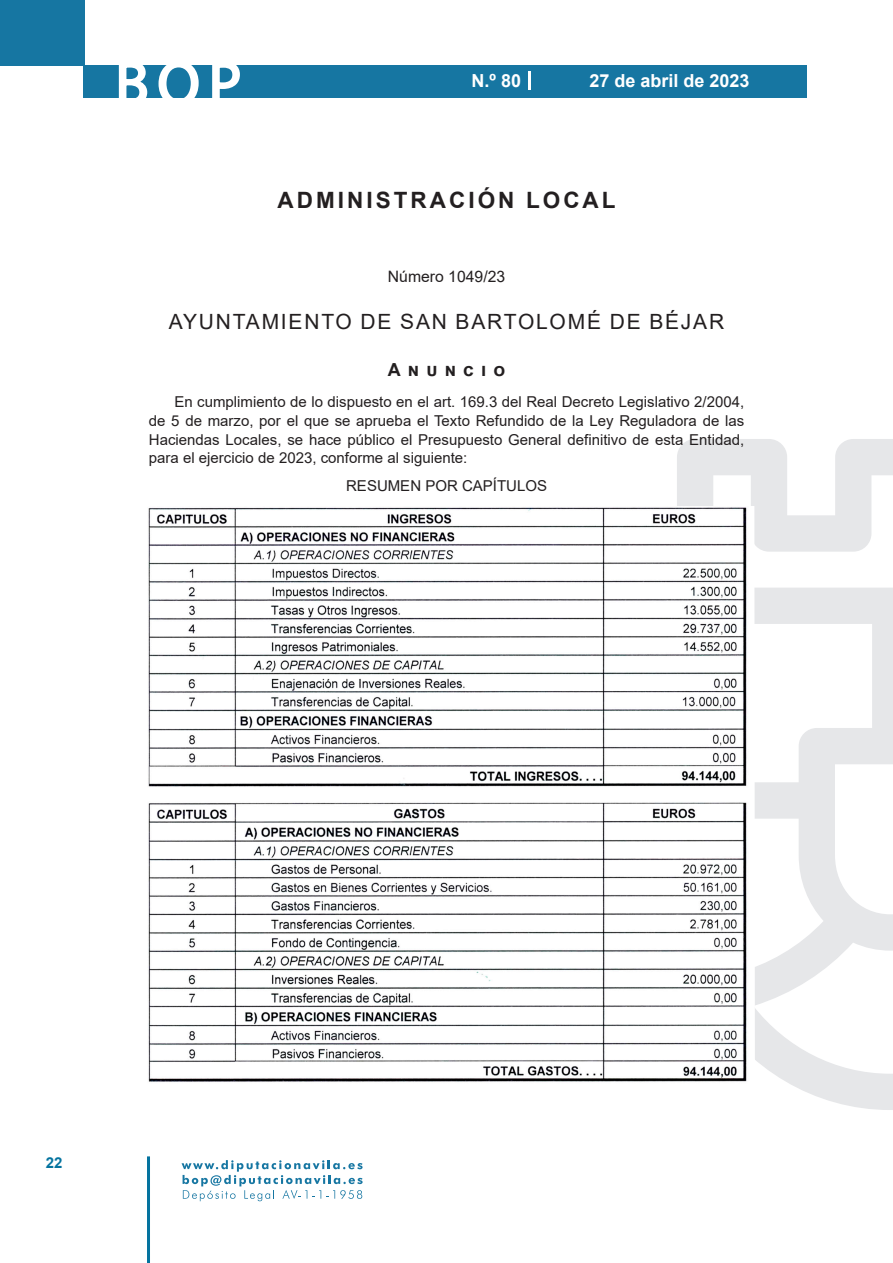
<style>
.page{position:relative;width:893px;height:1263px;background:#fff}
.page>*{position:absolute;margin:0;border:0;box-sizing:border-box;transform-origin:0 0}
.t1{font:500 61.5px "Avant Garde";color:#fff}
.h1__secion{font:700 22.5px "Arial";letter-spacing:.135em;color:#231f20}
.h2__organismo{font:21px "Arial";letter-spacing:.085em;color:#231f20}
.t2{font:700 18px "Arial";color:#fff}
.anuncio{font:700 18px "Arial";letter-spacing:.4em;color:#231f20}
.numero{font:15.75px "Arial";color:#231f20}
.texto_normal{font:15px/18.8px "Arial";color:#231f20;text-align:justify}
.texto_centrado{font:15px "Arial";color:#231f20}
.t3{font:700 15px "Arial";color:#04739f}
</style>
<div class="page">
<div style="left:0;top:0;width:85px;height:65px;background:#1676a2"></div>
<div style="left:84px;top:65px;width:723px;height:33px;background:#1676a2"></div>
<svg style="left:118px;top:65px;width:30px;height:33px"></svg>
<svg style="left:158px;top:65px;width:41px;height:33px"></svg>
<svg style="left:212px;top:65px;width:28px;height:33px"></svg>
<svg style="left:182px;top:1160px;width:181px;height:41px"></svg>
<hr style="left:147px;top:1156px;width:3px;height:107px;background:#04739f">
<svg style="left:529px;top:71px;width:2px;height:19px"></svg>
<svg style="left:677px;top:439px;width:216px;height:671px"></svg>
<img style="left:148px;top:506px;width:606px;height:585px">
<h1 class="t1" style="left:115px;top:46px;width:128px">BOP</h1>
<p class="t2" style="left:472px;top:68px;width:51px">N.º 80</p>
<p class="t2" style="left:589px;top:68px;width:162px">27 de abril de 2023</p>
<p class="h1__secion" style="left:277px;top:184px;width:340px">ADMINISTRACIÓN LOCAL</p>
<p class="numero" style="left:388px;top:266px;width:119px">Número 1049/23</p>
<p class="h2__organismo" style="left:169px;top:307px;width:557px">AYUNTAMIENTO DE SAN BARTOLOMÉ DE BÉJAR</p>
<p class="anuncio" style="left:388px;top:357px;width:119px">Anuncio</p>
<p class="texto_normal" style="left:149px;top:392px;width:597px;text-indent:26px">En cumplimiento de lo dispuesto en el art. 169.3 del Real Decreto Legislativo 2/2004, de 5 de marzo, por el que se aprueba el Texto Refundido de la Ley Reguladora de las Haciendas Locales, se hace público el Presupuesto General definitivo de esta Entidad, para el ejercicio de 2023, conforme al siguiente:</p>
<p class="texto_centrado" style="left:346px;top:475px;width:202px">RESUMEN POR CAPÍTULOS</p>
<p class="t3" style="left:46px;top:1152px;width:18px">22</p>
</div>
